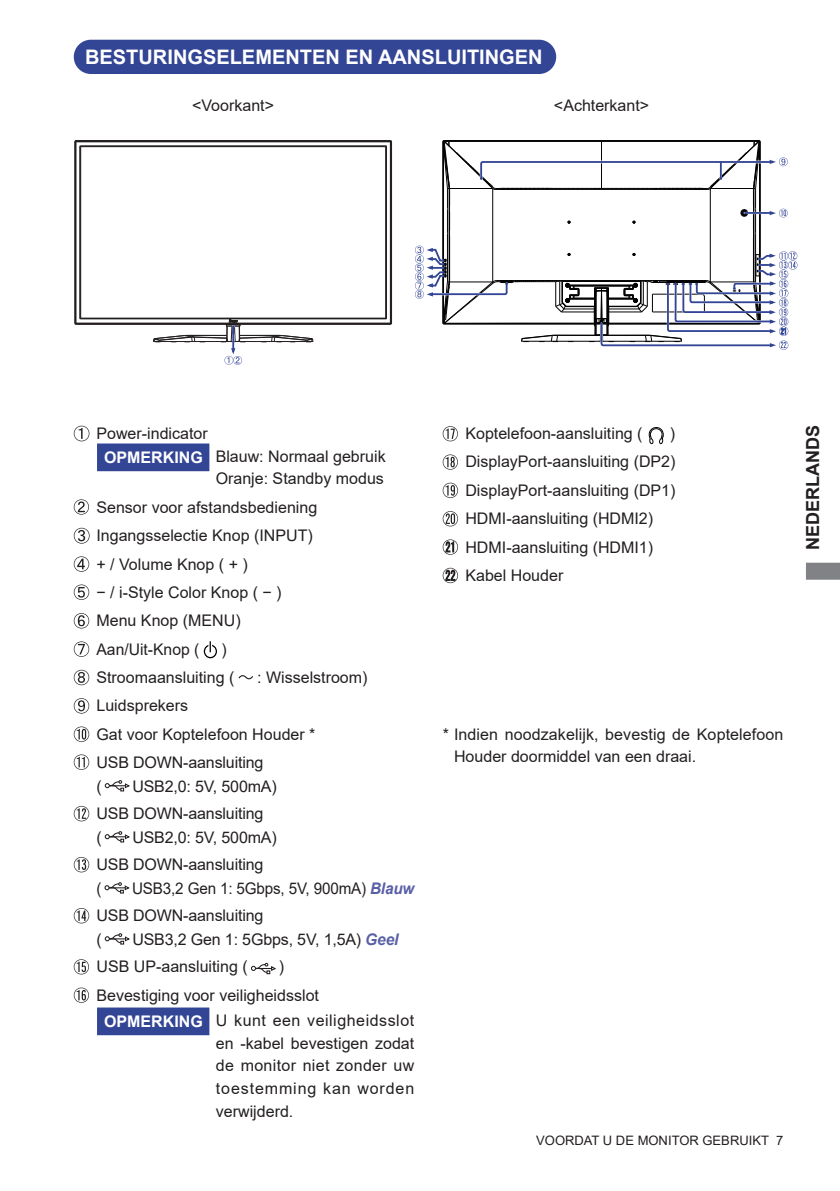
<style>
.page{position:relative;width:840px;height:1191px;background:#fff}
.page>*{position:absolute;margin:0;border:0;box-sizing:border-box;transform-origin:0 0}
.t1{font:700 20px "Arial";color:#fff}
.t2{font:700 18px "Arial";color:#231f20}
.t3{font:16px/28.4px "Arial";color:#231f20}
.t4{font:16px/27.6px "Arial";color:#231f20;scale:.95 1}
.t5{font:700 16px "Arial";color:#fff}
.t6{font:13px "Arial";color:#231f20}
.s1{font-weight:700;font-style:italic;color:#585fa5}
</style>
<div class="page">
<svg style="left:806px;top:562px;width:33px;height:18px"></svg>
<svg style="left:74px;top:426px;width:15px;height:15px"></svg>
<svg style="left:74px;top:499px;width:15px;height:15px"></svg>
<svg style="left:74px;top:528px;width:15px;height:15px"></svg>
<svg style="left:74px;top:556px;width:15px;height:16px"></svg>
<svg style="left:74px;top:584px;width:15px;height:16px"></svg>
<svg style="left:74px;top:613px;width:15px;height:15px"></svg>
<svg style="left:74px;top:641px;width:15px;height:16px"></svg>
<div style="left:204px;top:644px;width:13px;height:14px;border:1px solid #000;border-radius:50%"></div>
<hr style="left:208px;top:641px;width:4px;height:11px;background:#fff">
<svg style="left:209px;top:641px;width:2px;height:11px"></svg>
<svg style="left:74px;top:670px;width:15px;height:15px"></svg>
<svg style="left:238px;top:675px;width:15px;height:4px"></svg>
<svg style="left:74px;top:698px;width:15px;height:15px"></svg>
<svg style="left:74px;top:726px;width:15px;height:16px"></svg>
<svg style="left:74px;top:754px;width:15px;height:16px"></svg>
<svg style="left:105px;top:780px;width:25px;height:11px"></svg>
<svg style="left:74px;top:806px;width:15px;height:15px"></svg>
<svg style="left:105px;top:831px;width:25px;height:11px"></svg>
<svg style="left:74px;top:857px;width:15px;height:15px"></svg>
<svg style="left:104px;top:882px;width:26px;height:11px"></svg>
<svg style="left:74px;top:908px;width:15px;height:15px"></svg>
<svg style="left:105px;top:933px;width:25px;height:11px"></svg>
<svg style="left:74px;top:959px;width:15px;height:15px"></svg>
<svg style="left:251px;top:962px;width:25px;height:12px"></svg>
<svg style="left:74px;top:987px;width:15px;height:15px"></svg>
<svg style="left:442px;top:426px;width:15px;height:15px"></svg>
<svg style="left:648px;top:427px;width:15px;height:17px"></svg>
<svg style="left:442px;top:454px;width:15px;height:16px"></svg>
<svg style="left:442px;top:483px;width:16px;height:15px"></svg>
<svg style="left:442px;top:511px;width:16px;height:15px"></svg>
<svg style="left:442px;top:539px;width:16px;height:16px"></svg>
<svg style="left:442px;top:568px;width:16px;height:15px"></svg>
<div style="left:75px;top:41px;width:480px;height:32px;background:#334595;border-radius:16px"></div>
<div style="left:74px;top:40px;width:482px;height:34px;border:2px solid #334595;border-radius:16px"></div>
<hr style="left:74px;top:142px;width:1px;height:181px;background:#231f20">
<hr style="left:75px;top:142px;width:1px;height:181px;background:#231f20">
<hr style="left:76px;top:142px;width:1px;height:181px;background:#231f20">
<hr style="left:79px;top:146px;width:1px;height:172px;background:#231f20">
<hr style="left:80px;top:147px;width:1px;height:171px;background:#231f20">
<hr style="left:240px;top:324px;width:150px;height:1px;background:#231f20">
<hr style="left:76px;top:324px;width:150px;height:1px;background:#231f20">
<hr style="left:76px;top:323px;width:314px;height:1px;background:#231f20">
<hr style="left:81px;top:318px;width:304px;height:1px;background:#231f20">
<hr style="left:80px;top:146px;width:306px;height:1px;background:#231f20">
<hr style="left:76px;top:141px;width:314px;height:1px;background:#231f20">
<hr style="left:76px;top:140px;width:314px;height:1px;background:#231f20">
<hr style="left:385px;top:146px;width:1px;height:172px;background:#231f20">
<hr style="left:386px;top:146px;width:1px;height:172px;background:#231f20">
<hr style="left:390px;top:142px;width:1px;height:181px;background:#231f20">
<hr style="left:391px;top:142px;width:1px;height:181px;background:#231f20">
<svg style="left:74px;top:318px;width:7px;height:7px"></svg>
<svg style="left:385px;top:318px;width:7px;height:7px"></svg>
<svg style="left:74px;top:140px;width:7px;height:7px"></svg>
<svg style="left:385px;top:140px;width:7px;height:7px"></svg>
<svg style="left:153px;top:320px;width:160px;height:45px"></svg>
<div style="left:97px;top:443px;width:112px;height:28px;background:#334595;border:2px solid #334595"></div>
<div style="left:97px;top:1007px;width:112px;height:28px;background:#334595;border:2px solid #334595"></div>
<hr style="left:442px;top:142px;width:1px;height:181px;background:#030303">
<hr style="left:443px;top:142px;width:1px;height:181px;background:#030303">
<hr style="left:447px;top:234px;width:1px;height:48px;background:#030303">
<hr style="left:448px;top:188px;width:1px;height:94px;background:#030303">
<hr style="left:449px;top:236px;width:1px;height:44px;background:#030303">
<hr style="left:492px;top:188px;width:1px;height:94px;background:#030303">
<hr style="left:709px;top:188px;width:1px;height:94px;background:#030303">
<hr style="left:752px;top:188px;width:1px;height:94px;background:#030303">
<hr style="left:753px;top:188px;width:1px;height:93px;background:#030303">
<hr style="left:754px;top:234px;width:1px;height:48px;background:#030303">
<hr style="left:758px;top:142px;width:1px;height:181px;background:#030303">
<hr style="left:759px;top:142px;width:1px;height:181px;background:#030303">
<svg style="left:442px;top:140px;width:345px;height:97px"></svg>
<svg style="left:415px;top:246px;width:382px;height:104px"></svg>
<p class="t1" style="left:85px;top:43px;width:459px">BESTURINGSELEMENTEN EN AANSLUITINGEN</p>
<p class="t3" style="left:192px;top:91px;width:83px">&lt;Voorkant&gt;</p>
<p class="t3" style="left:553px;top:91px;width:97px">&lt;Achterkant&gt;</p>
<p class="t3" style="left:96px;top:419px;width:113px">Power-indicator</p>
<p class="t3" style="left:215px;top:445px;width:171px;line-height:22.6px">Blauw: Normaal gebruik<br>Oranje: Standby modus</p>
<p class="t3" style="left:96px;top:493px;width:222px">Sensor voor afstandsbediening<br>Ingangsselectie Knop (INPUT) + / Volume Knop ( + )<br>− / i-Style Color Knop ( − )<br>Menu Knop (MENU)<br>Aan/Uit-Knop (</p>
<p class="t5" style="left:104px;top:446px;width:100px">OPMERKING</p>
<p class="t3" style="left:96px;top:634px;width:139px;text-indent:125px">)<br>Stroomaansluiting (</p>
<p class="t3" style="left:257px;top:663px;width:112px">: Wisselstroom)</p>
<p class="t3" style="left:96px;top:691px;width:220px">Luidsprekers<br>Gat voor Koptelefoon Houder *<br>USB DOWN-aansluiting</p>
<p class="t3" style="left:96px;top:771px;width:7px">(</p>
<p class="t3" style="left:96px;top:772px;width:182px;line-height:27.6px;text-indent:36px">USB2,0: 5V, 500mA)<br>USB DOWN-aansluiting</p>
<p class="t3" style="left:96px;top:822px;width:7px">(</p>
<p class="t3" style="left:96px;top:823px;width:182px;line-height:27.6px;text-indent:36px">USB2,0: 5V, 500mA)<br>USB DOWN-aansluiting</p>
<p class="t4" style="left:96px;top:874px;width:7px">(</p>
<p class="t4" style="left:96px;top:874px;width:336px;text-indent:36px">USB3,2 Gen 1: 5Gbps, 5V, 900mA) <span class="s1">Blauw<br></span>USB DOWN-aansluiting</p>
<p class="t3" style="left:96px;top:924px;width:7px">(</p>
<p class="t3" style="left:96px;top:925px;width:303px;line-height:27.6px;text-indent:36px">USB3,2 Gen 1: 5Gbps, 5V, 1,5A) <span class="s1">Geel<br></span>USB UP-aansluiting (</p>
<p class="t3" style="left:96px;top:952px;width:224px;text-indent:182px">)<br>Bevestiging voor veiligheidsslot</p>
<p class="t3" style="left:216px;top:1009px;width:200px;line-height:22.6px;text-align:justify">U kunt een veiligheidsslot en -kabel bevestigen zodat de monitor niet zonder uw toestemming kan worden verwijderd.</p>
<p class="t5" style="left:104px;top:1009px;width:100px">OPMERKING</p>
<p class="t3" style="left:465px;top:419px;width:179px">Koptelefoon-aansluiting (</p>
<p class="t3" style="left:465px;top:419px;width:211px;text-indent:204px">)<br>DisplayPort-aansluiting (DP2)<br>DisplayPort-aansluiting (DP1)<br>HDMI-aansluiting (HDMI2)<br>HDMI-aansluiting (HDMI1)<br>Kabel Houder</p>
<p class="t2" style="left:799px;top:550px;width:126px;rotate:-90deg">NEDERLANDS</p>
<p class="t3" style="left:454px;top:722px;width:330px;line-height:22.6px;text-indent:-11px">* Indien noodzakelijk, bevestig de Koptelefoon<br>Houder doormiddel van een draai.</p>
<p class="t6" style="left:536px;top:1131px;width:248px">VOORDAT U DE MONITOR GEBRUIKT 7</p>
</div>
